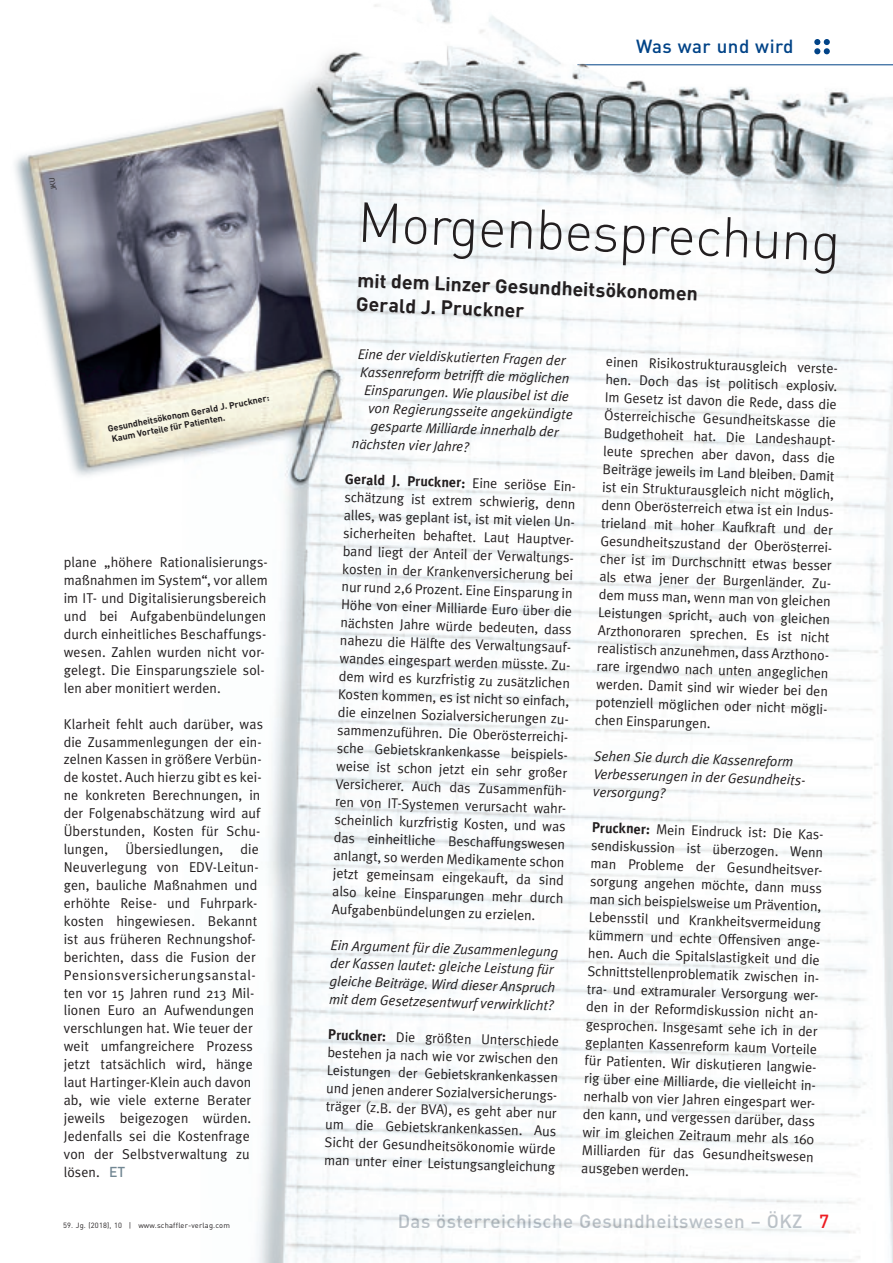
<style>
.page{position:relative;width:893px;height:1263px;background:#fff}
.page>*{position:absolute;margin:0;border:0;box-sizing:border-box;transform-origin:0 0}
.t1{font:55.5px "DIN Light Alternate";color:#231f20}
.t2{font:700 19.5px/23.5px "DIN";color:#231f20}
.t3{font:500 18.75px "DIN";letter-spacing:.025em;color:#bec4ca}
.t4{font:500 18.75px "DIN";letter-spacing:.025em;color:#014387}
.t5{font:14.25px/18px "Meta Plus Normal";letter-spacing:.005em;color:#231f20}
.t6{font:italic 14.25px/17.9px "Meta Plus Normal";color:#231f20}
.t7{font:700 14.25px "Meta Plus";color:#231f20}
.t8{font:700 9px/10.6px "DIN";color:#231f20}
.t9{font:7.5px "DIN";letter-spacing:.025em;color:#231f20}
.s1{font-family:"DIN";font-weight:500;color:#728793}
.s2{font-family:"Meta Plus Normal";font-weight:400}
.s3{font-family:"Meta Plus";font-weight:700}
.s4{color:#ee1d23}
</style>
<div class="page">
<img style="left:15px;top:0;width:878px;height:1263px">
<svg style="left:49px;top:177px;width:8px;height:14px"></svg>
<h3 class="t4" style="left:636px;top:35px;width:159px">Was war und wird</h3>
<p class="t8" style="left:107px;top:423px;width:166px;rotate:-11deg">Gesundheitsökonom Gerald J. Pruckner:<br>Kaum Vorteile für Patienten.</p>
<p class="t5" style="left:64px;top:553px;width:206px">plane „höhere Rationalisierungs&shy;maßnahmen im System“, vor allem im IT- und Digitalisierungsbereich und bei Aufgabenbündelungen durch einheitliches Beschaffungs&shy;wesen. Zahlen wurden nicht vor&shy;gelegt. Die Einsparungsziele sol&shy;len aber monitiert werden.</p>
<p class="t5" style="left:64px;top:714px;width:201px">Klarheit fehlt auch darüber, was die Zusammenlegungen der ein&shy;zelnen Kassen in größere Verbün&shy;de kostet. Auch hierzu gibt es kei&shy;ne konkreten Berechnungen, in der Folgenabschätzung wird auf<br>Überstunden, Kosten für Schu&shy;lungen, Übersiedlungen, die<br>Neuverlegung von EDV-Leitun&shy;gen, bauliche Maßnahmen und erhöhte Reise- und Fuhrpark&shy;kosten hingewiesen. Bekannt ist aus früheren Rechnungshof&shy;berichten, dass die Fusion der<br>Pensionsversicherungsanstal&shy;ten vor 15 Jahren rund 213 Mil&shy;lionen Euro an Aufwendungen verschlungen hat. Wie teuer der weit umfangreichere Prozess jetzt tatsächlich wird, hänge laut Hartinger-Klein auch davon ab, wie viele externe Berater jeweils beigezogen würden.<br>Jedenfalls sei die Kostenfrage von der Selbstverwaltung zu lösen. <span class="s1">ET</span></p>
<h1 class="t1" style="left:359px;top:189px;width:485px;rotate:2deg">Morgenbesprechung</h1>
<h2 class="t2" style="left:357px;top:268px;width:342px;rotate:2deg">mit dem Linzer Gesundheitsökonomen<br>Gerald J. Pruckner</h2>
<p class="t6" style="left:358px;top:344px;width:209px;rotate:2deg">Eine der vieldiskutierten Fragen der</p>
<p class="t6" style="left:361px;top:362px;width:211px;rotate:2deg">Kassenreform betrifft die möglichen</p>
<p class="t6" style="left:365px;top:380px;width:206px;rotate:2deg">Einsparungen. Wie plausibel ist die</p>
<p class="t6" style="left:369px;top:398px;width:206px;rotate:2deg">von Regierungsseite angekündigte</p>
<p class="t6" style="left:371px;top:416px;width:190px;rotate:2deg">gesparte Milliarde innerhalb der</p>
<p class="t6" style="left:352px;top:434px;width:118px;rotate:2deg">nächsten vier Jahre?</p>
<p class="t7" style="left:345px;top:470px;width:235px;rotate:2deg">Gerald J. Pruckner: <span class="s2">Eine seriöse Ein-</span></p>
<p class="t5" style="left:345px;top:487px;width:237px;rotate:2deg">schätzung ist extrem schwierig, denn alles, was geplant ist, ist mit vielen Un&shy;sicherheiten behaftet. Laut Hauptver&shy;band liegt der Anteil der Verwaltungs&shy;kosten in der Krankenversicherung bei nur rund 2,6 Prozent. Eine Einsparung in Höhe von einer Milliarde Euro über die nächsten Jahre würde bedeuten, dass nahezu die Hälfte des Verwaltungsauf&shy;wandes eingespart werden müsste. Zu&shy;dem wird es kurzfristig zu zusätzlichen Kosten kommen, es ist nicht so einfach, die einzelnen Sozialversicherungen zu&shy;sammenzuführen. Die Oberösterreichi&shy;sche Gebietskrankenkasse beispiels&shy;weise ist schon jetzt ein sehr großer Versicherer. Auch das Zusammenfüh&shy;ren von IT-Systemen verursacht wahr&shy;scheinlich kurzfristig Kosten, und was das einheitliche Beschaffungswesen anlangt, so werden Medikamente schon jetzt gemeinsam eingekauft, da sind also keine Einsparungen mehr durch Aufgabenbündelungen zu erzielen.</p>
<p class="t6" style="left:331px;top:935px;width:229px;rotate:2deg">Ein Argument für die Zusammenlegung der Kassen lautet: gleiche Leistung für gleiche Beiträge. Wird dieser Anspruch mit dem Gesetzesentwurf verwirklicht?</p>
<p class="t5" style="left:328px;top:1025px;width:236px;rotate:2deg"><span class="s3">Pruckner:</span> Die größten Unterschiede bestehen ja nach wie vor zwischen den Leistungen der Gebietskrankenkassen und jenen anderer Sozialversicherungs&shy;träger (z.B. der BVA), es geht aber nur um die Gebietskrankenkassen. Aus Sicht der Gesundheitsökonomie würde man unter einer Leistungsangleichung</p>
<p class="t5" style="left:606px;top:352px;width:238px;rotate:2deg">einen Risikostrukturausgleich verste&shy;hen. Doch das ist politisch explosiv.<br>Im Gesetz ist davon die Rede, dass die Österreichische Gesundheitskasse die Budgethoheit hat. Die Landeshaupt&shy;leute sprechen aber davon, dass die Beiträge jeweils im Land bleiben. Damit ist ein Strukturausgleich nicht möglich, denn Oberösterreich etwa ist ein Indus&shy;trieland mit hoher Kaufkraft und der Gesundheitszustand der Oberösterrei&shy;cher ist im Durchschnitt etwas besser als etwa jener der Burgenländer. Zu&shy;dem muss man, wenn man von gleichen Leistungen spricht, auch von gleichen Arzthonoraren sprechen. Es ist nicht realistisch anzunehmen, dass Arzthono&shy;rare irgendwo nach unten angeglichen werden. Damit sind wir wieder bei den potenziell möglichen oder nicht mögli&shy;chen Einsparungen.</p>
<p class="t6" style="left:594px;top:746px;width:216px;rotate:2deg">Sehen Sie durch die Kassenreform<br>Verbesserungen in der Gesundheits&shy;versorgung?</p>
<p class="t5" style="left:592px;top:817px;width:237px;rotate:2deg"><span class="s3">Pruckner:</span> Mein Eindruck ist: Die Kas&shy;sendiskussion ist überzogen. Wenn man Probleme der Gesundheitsver&shy;sorgung angehen möchte, dann muss man sich beispielsweise um Prävention, Lebensstil und Krankheitsvermeidung kümmern und echte Offensiven ange&shy;hen. Auch die Spitalslastigkeit und die Schnittstellenproblematik zwischen in&shy;tra- und extramuraler Versorgung wer&shy;den in der Reformdiskussion nicht an&shy;gesprochen. Insgesamt sehe ich in der geplanten Kassenreform kaum Vorteile für Patienten. Wir diskutieren langwie&shy;rig über eine Milliarde, die vielleicht in&shy;nerhalb von vier Jahren eingespart wer&shy;den kann, und vergessen darüber, dass wir im gleichen Zeitraum mehr als 160<br>Milliarden für das Gesundheitswesen ausgeben werden.</p>
<p class="t9" style="left:63px;top:1220px;width:168px">59. Jg. (2018), 10 | www.schaffler-verlag.com</p>
<h3 class="t3" style="left:398px;top:1209px;width:433px">Das österreichische Gesundheitswesen – ÖKZ <span class="s4">7</span></h3>
</div>
